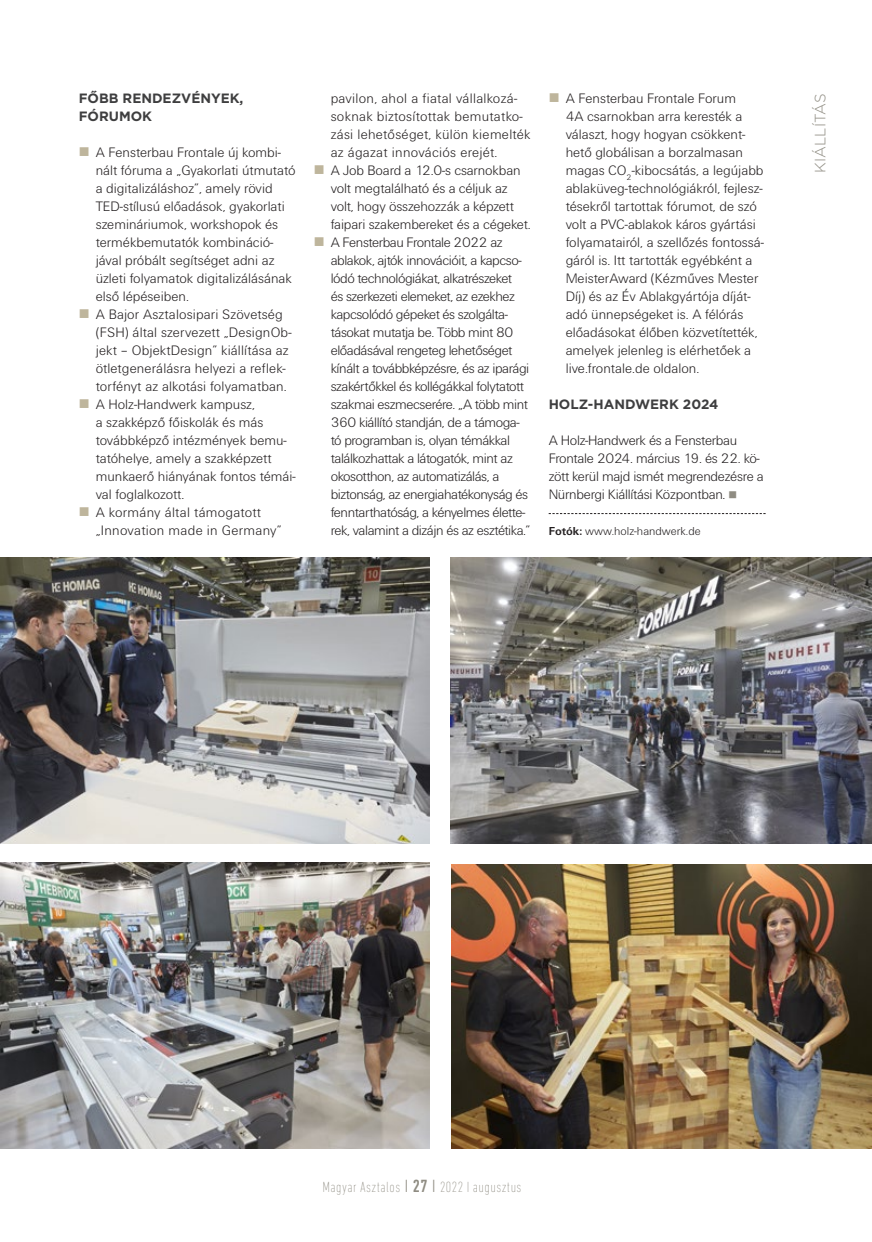
<style>
.page{position:relative;width:872px;height:1242px;background:#fff}
.page>*{position:absolute;margin:0;border:0;box-sizing:border-box;transform-origin:0 0}
.t1{font:200 condensed 15px "DIN Next LT Pro";letter-spacing:.03em;color:#8f8c82}
.t2{font:300 15px "Gotham";color:#8f8c82}
.Kenyér{font:14.25px/18px "U001 Lig";color:#231f20}
.Kenyér-2{font:14.25px/18px "U001 Lig";letter-spacing:-.03em;color:#231f20}
.Kenyér-3{font:14.25px/18px "U001 Lig";letter-spacing:.02em;color:#231f20}
.Kenyér-4{font:14.25px/18px "U001 Lig";letter-spacing:-.02em;color:#231f20}
.Alcím{font:700 13.5px/18px "Gotham";color:#3e3e3f}
.Forrás{font:12px "U001 Lig";color:#231f20}
.s1{font-family:"Liberation Sans";font-size:18px;color:#beb59c}
.s2{font-family:"Liberation Sans";color:#8f8c82}
.s3{font-family:"U001";font-weight:700}
.s4{font-weight:300;font-size:18px}
.s5{font-weight:500;font-size:18px}
</style>
<div class="page">
<svg style="left:548px;top:513px;width:217px;height:1px"></svg>
<img style="left:0;top:862px;width:429px;height:286px">
<img style="left:451px;top:864px;width:421px;height:284px">
<img style="left:0;top:557px;width:429px;height:286px">
<img style="left:451px;top:557px;width:421px;height:286px">
<p class="Alcím" style="left:79px;top:89px;width:166px">FŐBB RENDEZVÉNYEK,<br>FÓRUMOK</p>
<p class="Kenyér" style="left:96px;top:144px;width:201px;text-indent:-17px"><span class="s1">■</span> A Fensterbau Frontale új kombi&shy;nált fóruma a „Gyakorlati útmutató a digitalizáláshoz”, amely rövid<br>TED-stílusú előadások, gyakorlati szemináriumok, workshopok és termékbemutatók kombináció&shy;jával próbált segítséget adni az üzleti folyamatok digitalizálásának első lépéseiben.</p>
<p class="Kenyér" style="left:96px;top:306px;width:197px;text-indent:-17px"><span class="s1">■</span> A Bajor Asztalosipari Szövetség (FSH) által szervezett „DesignOb&shy;jekt – ObjektDesign” kiállítása az ötletgenerálásra helyezi a reflek&shy;torfényt az alkotási folyamatban.</p>
<p class="Kenyér" style="left:96px;top:396px;width:201px;text-indent:-17px"><span class="s1">■</span> A Holz-Handwerk kampusz,<br>a szakképző főiskolák és más továbbképző intézmények bemu&shy;tatóhelye, amely a szakképzett munkaerő hiányának fontos témái&shy;val foglalkozott.</p>
<p class="Kenyér-3" style="left:96px;top:504px;width:187px;text-indent:-17px"><span class="s1">■</span> A kormány által támogatott „Innovation made in Germany”</p>
<p class="Kenyér-3" style="left:331px;top:90px;width:201px">pavilon, ahol a fiatal vállalkozá&shy;soknak biztosítottak bemutatko&shy;zási lehetőséget, külön kiemelték az ágazat innovációs erejét.</p>
<p class="Kenyér" style="left:331px;top:162px;width:201px;text-indent:-17px"><span class="s1">■</span> A Job Board a 12.0-s csarnokban volt megtalálható és a céljuk az volt, hogy összehozzák a képzett faipari szakembereket és a cégeket.</p>
<p class="Kenyér-2" style="left:331px;top:234px;width:201px;text-indent:-17px"><span class="s1">■</span> A Fensterbau Frontale 2022 az ablakok, ajtók innovációit, a kapcso&shy;lódó technológiákat, alkatrészeket<br>és szerkezeti elemeket, az ezekhez kapcsolódó gépeket és szolgálta&shy;tásokat mutatja be. Több mint 80 előadásával rengeteg lehetőséget kínált a továbbképzésre, és az iparági szakértőkkel és kollégákkal folytatott szakmai eszmecserére. „A több mint 360 kiállító standján, de a támoga&shy;tó programban is, olyan témákkal találkozhattak a látogatók, mint az okosotthon, az automatizálás, a biztonság, az energiahatékonyság és fenntarthatóság, a kényelmes élette&shy;rek, valamint a dizájn és az esztétika.”</p>
<p class="Kenyér" style="left:565px;top:90px;width:200px;text-indent:-17px"><span class="s1">■</span> A Fensterbau Frontale Forum<br>4A csarnokban arra keresték a választ, hogy hogyan csökkent&shy;hető globálisan a borzalmasan magas CO<sub>2</sub>-kibocsátás, a legújabb ablaküveg-technológiákról, fejlesz&shy;tésekről tartottak fórumot, de szó volt a PVC-ablakok káros gyártási folyamatairól, a szellőzés fontossá&shy;gáról is. Itt tartották egyébként a MeisterAward (Kézműves Mester Díj) és az Év Ablakgyártója díját&shy;adó ünnepségeket is. A félórás előadásokat élőben közvetítették, amelyek jelenleg is elérhetőek a live.frontale.de oldalon.</p>
<p class="Alcím" style="left:548px;top:395px;width:171px">HOLZ-HANDWERK 2024</p>
<p class="Kenyér-4" style="left:548px;top:432px;width:216px">A Holz-Handwerk és a Fensterbau Frontale 2024. március 19. és 22. kö&shy;zött kerül majd ismét megrendezésre a Nürnbergi Kiállítási Központban. <span class="s2">■</span></p>
<p class="Forrás" style="left:548px;top:524px;width:154px"><span class="s3">Fotók:</span> www.holz-handwerk.de</p>
<p class="t2" style="left:810px;top:173px;width:80px;rotate:-90deg">KIÁLLÍTÁS</p>
<p class="t1" style="left:322px;top:1178px;width:200px">Magyar Asztalos <span class="s4">I</span> <span class="s5">27</span> <span class="s4">I</span> 2022 I augusztus</p>
</div>
